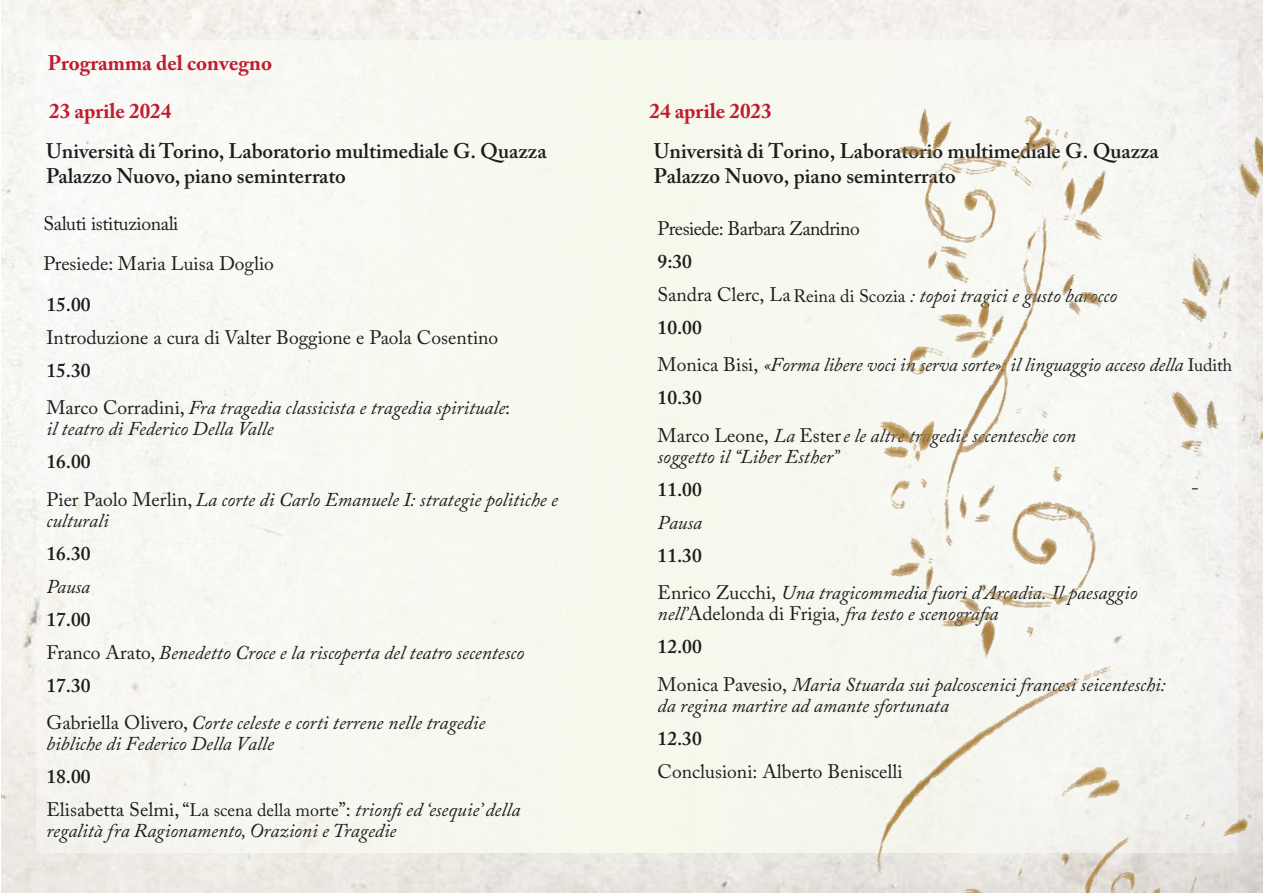
<style>
.page{position:relative;width:1263px;height:893px;background:#fff}
.page>*{position:absolute;margin:0;border:0;box-sizing:border-box;transform-origin:0 0}
.t1{font:600 21px/25.2px "Adobe Caslon Pro";color:#1d1d1b}
.t2{font:700 21px "Adobe Caslon Pro";color:#c01c2f}
.t3{font:italic 19.5px/33px "Adobe Caslon Pro";color:#1d1d1b}
.t4{font:19.5px "Adobe Caslon Pro";color:#1d1d1b}
.t5{font:19.5px "Adobe Caslon Pro";letter-spacing:-.03em;color:#1d1d1b}
.t6{font:600 19.5px "Adobe Caslon Pro";color:#1d1d1b}
.t7{font:19.5px "Adobe Caslon Pro";letter-spacing:-.02em;color:#1d1d1b}
.s1{font-weight:600;font-style:normal}
.s2{font-style:normal}
.s3{font-style:normal;font-size:18px}
</style>
<div class="page">
<div style="left:36px;top:41px;width:1202px;height:811px;background:#f8f8f2"></div>
<img style="left:510px;top:0;width:753px;height:893px">
<p class="t2" style="left:48px;top:50px;width:226px">Programma del convegno</p>
<p class="t2" style="left:49px;top:99px;width:124px">23 aprile 2024</p>
<p class="t1" style="left:46px;top:138px;width:502px">Università di Torino, Laboratorio multimediale G. Quazza<br>Palazzo Nuovo, piano seminterrato</p>
<p class="t7" style="left:43px;top:212px;width:137px">Saluti istituzionali</p>
<p class="t4" style="left:43px;top:252px;width:232px">Presiede: Maria Luisa Doglio</p>
<p class="t6" style="left:46px;top:293px;width:46px">15.00</p>
<p class="t4" style="left:46px;top:326px;width:453px">Introduzione a cura di Valter Boggione e Paola Cosentino</p>
<p class="t3" style="left:46px;top:351px;width:465px;line-height:37.5px"><span class="s1">15.30<br></span><span class="s2">Marco Corradini,</span> Fra tragedia classicista e tragedia spirituale<span class="s2">:</span></p>
<p class="t3" style="left:46px;top:412px;width:229px">il teatro di Federico Della Valle</p>
<p class="t3" style="left:46px;top:443px;width:513px;line-height:37.5px"><span class="s1">16.00<br></span><span class="s2">Pier Paolo Merlin,</span> La corte di Carlo Emanuele I: strategie politiche e</p>
<p class="t3" style="left:46px;top:503px;width:64px">culturali</p>
<p class="t6" style="left:46px;top:542px;width:46px">16.30</p>
<p class="t3" style="left:46px;top:569px;width:45px">Pausa</p>
<p class="t3" style="left:46px;top:602px;width:479px"><span class="s1">17.00<br></span><span class="s2">Franco Arato,</span> Benedetto Croce e la riscoperta del teatro secentesco<br><span class="s1">17.30</span></p>
<p class="t3" style="left:46px;top:712px;width:440px;line-height:21px"><span class="s2">Gabriella Olivero,</span> Corte celeste e corti terrene nelle tragedie bibliche di Federico Della Valle</p>
<p class="t3" style="left:46px;top:760px;width:475px"><span class="s1">18.00<br></span><span class="s2">Elisabetta Selmi, “</span><span class="s3">La scena della morte</span><span class="s2">”:</span> trionfied ‘esequie’ della</p>
<p class="t3" style="left:46px;top:814px;width:351px">regalità fra Ragionamento, Orazioni e Tragedie</p>
<p class="t2" style="left:649px;top:99px;width:124px">24 aprile 2023</p>
<p class="t1" style="left:654px;top:138px;width:506px">Università di Torino, Laboratorio multimediale G. Quazza<br>Palazzo Nuovo, piano seminterrato</p>
<p class="t5" style="left:658px;top:217px;width:204px">Presiede: Barbara Zandrino</p>
<p class="t3" style="left:657px;top:245px;width:461px"><span class="s1">9:30<br></span><span class="s2">Sandra Clerc, La</span> <span class="s3">Reina di Scozia</span> : topoi tragici e gusto barocco<br><span class="s1">10.00</span></p>
<p class="t3" style="left:657px;top:348px;width:576px"><span class="s2">Monica Bisi,</span> «Forma libere voci in serva sorte»: il linguaggio acceso della <span class="s3">Iudith<br></span><span class="s1">10.30</span></p>
<p class="t3" style="left:658px;top:425px;width:420px;line-height:21px"><span class="s2">Marco Leone,</span> La <span class="s2">Ester</span>e le altre tragedie secentesche con soggetto il “Liber Esther”</p>
<p class="t6" style="left:658px;top:478px;width:46px">11.00</p>
<p class="t3" style="left:658px;top:506px;width:46px">Pausa</p>
<p class="t3" style="left:658px;top:536px;width:481px;line-height:37.5px"><span class="s1">11.30<br></span><span class="s2">Enrico Zucchi,</span> Una tragicommedia fuori d’Arcadia. Il paesaggio</p>
<p class="t3" style="left:658px;top:597px;width:342px">nell’<span class="s2">Adelonda di Frigia</span>, fra testo e scenografia<br><span class="s1">12.00</span></p>
<p class="t3" style="left:658px;top:674px;width:509px;line-height:21px"><span class="s2">Monica Pavesio,</span> Maria Stuarda sui palcoscenici francesi seicenteschi: da regina martire ad amante sfortunata</p>
<p class="t6" style="left:658px;top:727px;width:46px">12.30</p>
<p class="t4" style="left:658px;top:760px;width:247px">Conclusioni: Alberto Beniscelli</p>
<p class="t4" style="left:1191px;top:476px;width:9px">-</p>
</div>
